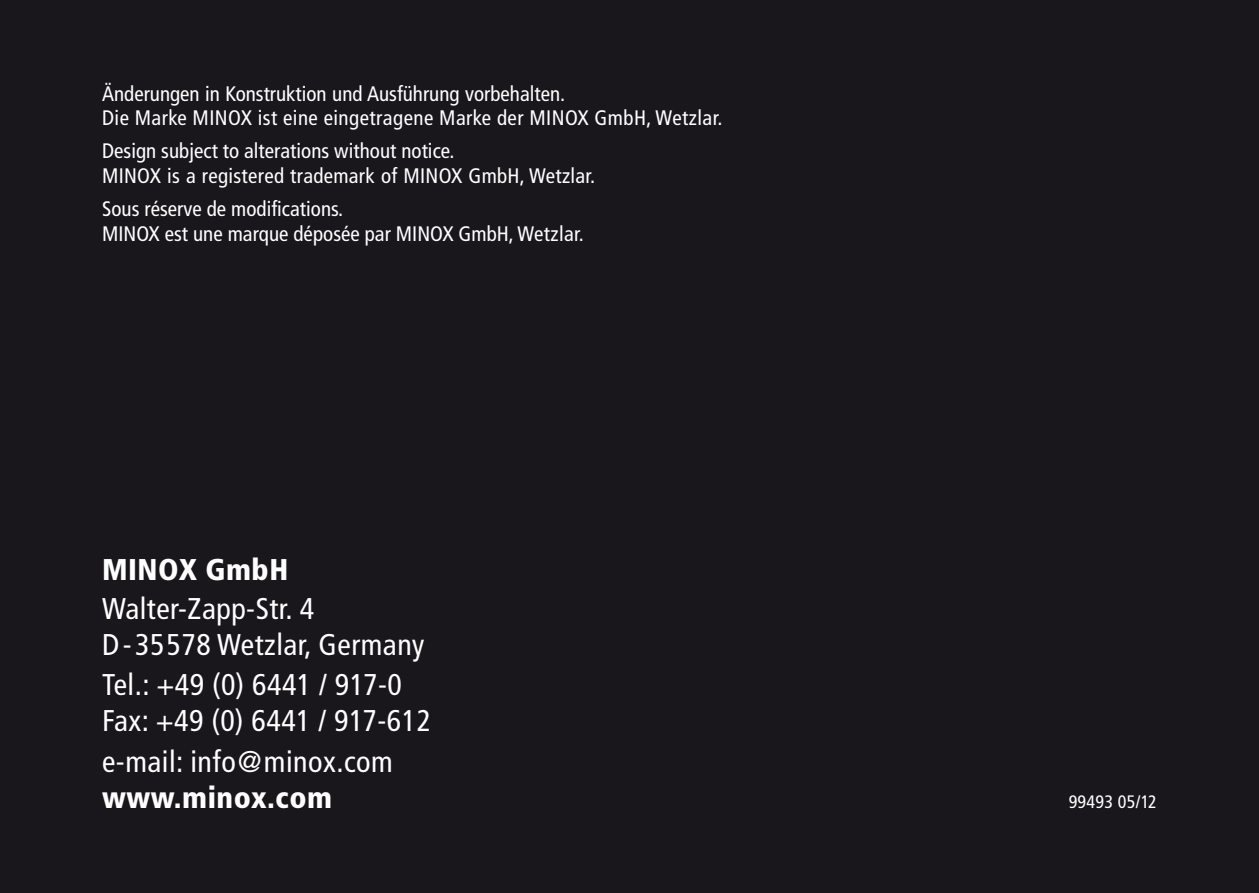
<style>
.page{position:relative;width:1259px;height:893px;background:#1a171c}
.page>*{position:absolute;margin:0;border:0;box-sizing:border-box;transform-origin:0 0}
.t1{font:condensed 30px/36px "Frutiger";letter-spacing:.015em;color:#fff}
.t2{font:900 condensed 30px "Frutiger";letter-spacing:.02em;color:#fff}
.t3{font:condensed 21px/24.6px "Frutiger";color:#fff}
.t4{font:condensed 18px "Frutiger";letter-spacing:.015em;color:#fff}
</style>
<div class="page">
<p class="t3" style="left:102px;top:81px;width:622px">Änderungen in Konstruktion und Ausführung vorbehalten.<br>Die Marke MINOX ist eine eingetragene Marke der MINOX GmbH, Wetzlar.</p>
<p class="t3" style="left:102px;top:139px;width:495px">Design subject to alterations without notice.<br>MINOX is a registered trademark of MINOX GmbH, Wetzlar.</p>
<p class="t3" style="left:102px;top:197px;width:483px">Sous réserve de modifications.<br>MINOX est une marque déposée par MINOX GmbH, Wetzlar.</p>
<h1 class="t2" style="left:102px;top:551px;width:188px">MINOX GmbH</h1>
<h1 class="t1" style="left:102px;top:591px;width:324px">Walter-Zapp-Str. 4<br>D-35578 Wetzlar, Germany</h1>
<h1 class="t1" style="left:102px;top:667px;width:330px">Tel.: +49 (0) 6441 / 917-0<br>Fax: +49 (0) 6441 / 917-612</h1>
<h1 class="t1" style="left:102px;top:744px;width:292px">e-mail: info@minox.com</h1>
<h1 class="t2" style="left:102px;top:779px;width:231px">www.minox.com</h1>
<p class="t4" style="left:1068px;top:791px;width:90px">99493 05/12</p>
</div>
